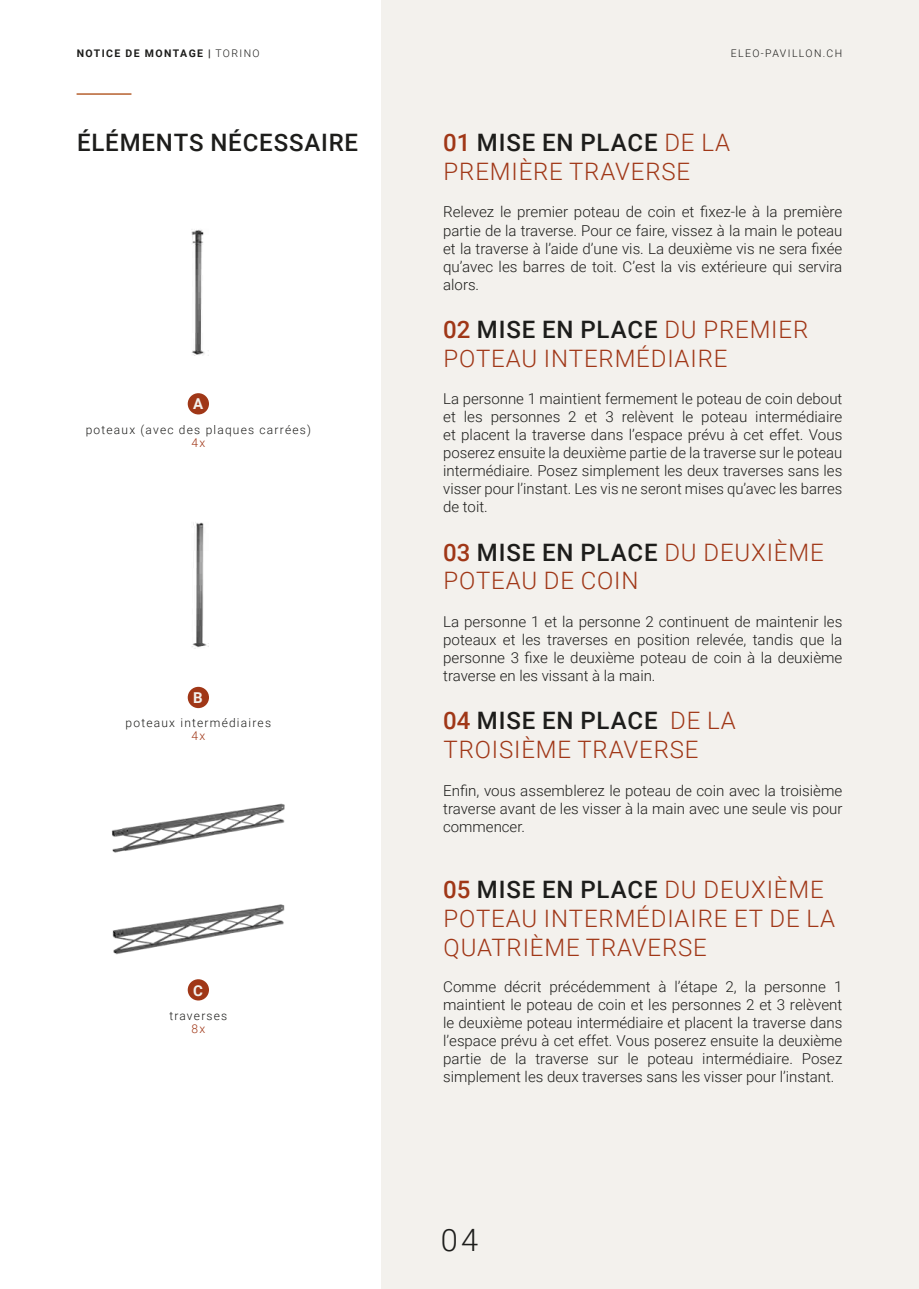
<style>
.page{position:relative;width:919px;height:1289px;background:#fff}
.page>*{position:absolute;margin:0;border:0;box-sizing:border-box;transform-origin:0 0}
.t1{font:300 30.75px "Roboto";color:#1d1d1b}
.t2{font:300 24px/28.8px "Roboto";letter-spacing:.035em;color:#a03717}
.t3{font:500 24px "Roboto";letter-spacing:.035em;color:#1d1d1b}
.Body_Text___V2{font:300 15px/18px "Roboto";color:#1d1d1b;text-align:justify}
.Body_Text___V2_With{font:700 15px "Roboto";color:#f3f1ed}
.t4{font:300 12px "Roboto";letter-spacing:.1em;color:#1d1d1b}
.t5{font:300 12px "Roboto";color:#a03717}
.t6{font:700 10.5px "Roboto";letter-spacing:.135em;color:#1d1d1b}
.t7{font:300 10.5px "Roboto";letter-spacing:.135em;color:#1d1d1b}
.s1{font-weight:300}
.s2{font-weight:500}
.s3{font-weight:500;color:#1d1d1b}
</style>
<div class="page">
<div style="left:381px;top:0;width:537px;height:1288px;background:#f3f1ed"></div>
<hr style="left:77px;top:93px;width:54px;height:2px;background:#b6602f">
<img style="left:111px;top:803px;width:174px;height:152px">
<div style="left:188px;top:979px;width:21px;height:21px;background:#a03717;border-radius:50%"></div>
<img style="left:191px;top:229px;width:18px;height:127px">
<div style="left:188px;top:393px;width:21px;height:21px;background:#a03717;border-radius:50%"></div>
<img style="left:192px;top:522px;width:17px;height:127px">
<div style="left:188px;top:686px;width:21px;height:22px;background:#a03717;border-radius:50%"></div>
<p class="t6" style="left:77px;top:46px;width:184px">NOTICE DE MONTAGE | <span class="s1">TORINO</span></p>
<p class="t7" style="left:730px;top:46px;width:113px">ELEO-PAVILLON.CH</p>
<p class="t3" style="left:77px;top:126px;width:283px">ÉLÉMENTS NÉCESSAIRE</p>
<p class="Body_Text___V2_With" style="left:193px;top:393px;width:12px">A</p>
<p class="t4" style="left:86px;top:421px;width:227px">poteaux (avec des plaques carrées)</p>
<p class="t5" style="left:191px;top:434px;width:15px">4x</p>
<p class="Body_Text___V2_With" style="left:193px;top:687px;width:11px">B</p>
<p class="t4" style="left:126px;top:714px;width:147px">poteaux intermédiaires</p>
<p class="t5" style="left:191px;top:727px;width:15px">4x</p>
<p class="Body_Text___V2_With" style="left:193px;top:979px;width:11px">C</p>
<p class="t4" style="left:169px;top:1007px;width:59px">traverses</p>
<p class="t5" style="left:191px;top:1020px;width:15px">8x</p>
<p class="t2" style="left:443px;top:127px;width:288px"><span class="s2">01</span> <span class="s3">MISE EN PLACE</span> DE LA<br>PREMIÈRE TRAVERSE</p>
<p class="Body_Text___V2" style="left:443px;top:203px;width:401px">Relevez le premier poteau de coin et fixez-le à la première partie de la traverse. Pour ce faire, vissez à la main le poteau et la traverse à l’aide d’une vis. La deuxième vis ne sera fixée qu’avec les barres de toit. C’est la vis extérieure qui servira alors.</p>
<p class="t2" style="left:443px;top:314px;width:366px"><span class="s2">02</span> <span class="s3">MISE EN PLACE</span> DU PREMIER<br>POTEAU INTERMÉDIAIRE</p>
<p class="Body_Text___V2" style="left:443px;top:389px;width:400px">La personne 1 maintient fermement le poteau de coin debout et les personnes 2 et 3 relèvent le poteau intermédiaire et placent la traverse dans l’espace prévu à cet effet. Vous poserez ensuite la deuxième partie de la traverse sur le poteau intermédiaire. Posez simplement les deux traverses sans les visser pour l’instant. Les vis ne seront mises qu’avec les barres de toit.</p>
<p class="t2" style="left:443px;top:536px;width:382px"><span class="s2">03</span> <span class="s3">MISE EN PLACE</span> DU DEUXIÈME<br>POTEAU DE COIN</p>
<p class="Body_Text___V2" style="left:443px;top:612px;width:401px">La personne 1 et la personne 2 continuent de maintenir les poteaux et les traverses en position relevée, tandis que la personne 3 fixe le deuxième poteau de coin à la deuxième traverse en les vissant à la main.</p>
<p class="t2" style="left:443px;top:705px;width:294px"><span class="s2">04</span> <span class="s3">MISE EN PLACE</span> DE LA<br>TROISIÈME TRAVERSE</p>
<p class="Body_Text___V2" style="left:443px;top:780px;width:400px">Enfin, vous assemblerez le poteau de coin avec la troisième traverse avant de les visser à la main avec une seule vis pour commencer.</p>
<p class="t2" style="left:443px;top:874px;width:393px"><span class="s2">05</span> <span class="s3">MISE EN PLACE</span> DU DEUXIÈME<br>POTEAU INTERMÉDIAIRE ET DE LA<br>QUATRIÈME TRAVERSE</p>
<p class="Body_Text___V2" style="left:443px;top:977px;width:401px">Comme décrit précédemment à l’étape 2, la personne 1 maintient le poteau de coin et les personnes 2 et 3 relèvent le deuxième poteau intermédiaire et placent la traverse dans l’espace prévu à cet effet. Vous poserez ensuite la deuxième partie de la traverse sur le poteau intermédiaire. Posez simplement les deux traverses sans les visser pour l’instant.</p>
<p class="t1" style="left:441px;top:1217px;width:39px">04</p>
</div>
